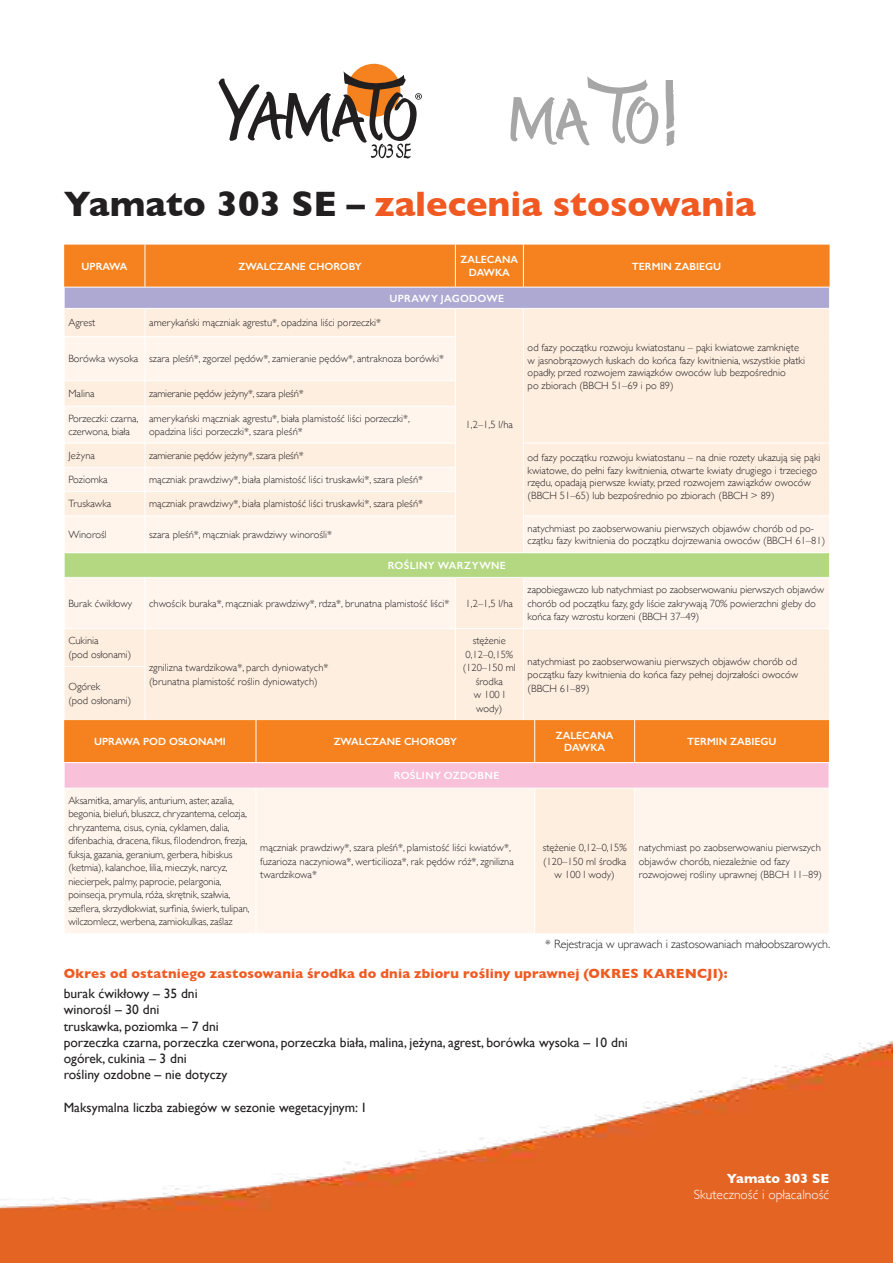
<style>
.page{position:relative;width:893px;height:1263px;background:#fff}
.page>*{position:absolute;margin:0;border:0;box-sizing:border-box;transform-origin:0 0}
.t1{font:700 36px "Gill Sans";color:#f05a22}
.t2{font:13.5px/16.2px "Gill Sans";color:#221f20}
.t3{font:700 13.5px "Gill Sans";letter-spacing:.015em;color:#f05a22}
.t4{font:300 13.5px "Gill Sans";color:#fff}
.t5{font:700 13.5px "Gill Sans";color:#fff}
.t6{font:300 12px "Gill Sans";letter-spacing:-.01em;color:#221f20}
.t7{font:300 10.5px/13.5px "Gill Sans";color:#221f20}
.t8{font:600 10.5px/12.6px "Gill Sans";color:#fff;text-align:center}
.t9{font:300 10.5px "Gill Sans";letter-spacing:-.02em;color:#221f20}
.t10{font:600 10.5px "Gill Sans";letter-spacing:.03em;color:#fff}
.t11{font:600 10.5px "Gill Sans";letter-spacing:.025em;color:#fff}
.s1{color:#221f20}
</style>
<div class="page">
<div style="left:347px;top:64px;width:53px;height:53px;background:#f5821f;border-radius:50%"></div>
<svg style="left:219px;top:71px;width:203px;height:88px"></svg>
<svg style="left:510px;top:76px;width:148px;height:69px"></svg>
<svg style="left:666px;top:80px;width:8px;height:66px"></svg>
<div style="left:65px;top:629px;width:764px;height:91px;background:#feeee0"></div>
<svg style="left:65px;top:337px;width:764px;height:291px;background:#fef1e6"></svg>
<div style="left:64px;top:553px;width:766px;height:24px;background:#b4d782"></div>
<hr style="left:455px;top:552px;width:68px;height:1px;background:#fff">
<hr style="left:455px;top:577px;width:68px;height:1px;background:#fff">
<svg style="left:64px;top:245px;width:766px;height:92px;background:#e7ae86"></svg>
<hr style="left:523px;top:337px;width:1px;height:44px;background:#fff">
<svg style="left:523px;top:381px;width:1px;height:134px"></svg>
<hr style="left:64px;top:336px;width:81px;height:1px;background:#fff">
<hr style="left:145px;top:336px;width:311px;height:1px;background:#fff">
<hr style="left:145px;top:337px;width:1px;height:43px;background:#fff">
<hr style="left:455px;top:337px;width:1px;height:43px;background:#fff">
<hr style="left:64px;top:380px;width:81px;height:1px;background:#fff">
<hr style="left:145px;top:380px;width:311px;height:1px;background:#fff">
<hr style="left:64px;top:406px;width:81px;height:1px;background:#fff">
<hr style="left:145px;top:406px;width:311px;height:1px;background:#fff">
<hr style="left:64px;top:443px;width:81px;height:1px;background:#fff">
<hr style="left:145px;top:443px;width:311px;height:1px;background:#fff">
<hr style="left:64px;top:467px;width:81px;height:1px;background:#fff">
<hr style="left:145px;top:467px;width:311px;height:1px;background:#fff">
<hr style="left:64px;top:491px;width:81px;height:1px;background:#fff">
<hr style="left:145px;top:491px;width:311px;height:1px;background:#fff">
<svg style="left:145px;top:381px;width:1px;height:134px"></svg>
<svg style="left:455px;top:381px;width:1px;height:134px"></svg>
<hr style="left:64px;top:515px;width:81px;height:1px;background:#fff">
<hr style="left:145px;top:515px;width:311px;height:1px;background:#fff">
<hr style="left:145px;top:516px;width:1px;height:36px;background:#fff">
<hr style="left:455px;top:516px;width:1px;height:36px;background:#fff">
<hr style="left:64px;top:552px;width:81px;height:1px;background:#fff">
<svg style="left:64px;top:553px;width:1px;height:24px"></svg>
<hr style="left:145px;top:552px;width:310px;height:1px;background:#fff">
<hr style="left:64px;top:577px;width:81px;height:1px;background:#fff">
<hr style="left:145px;top:577px;width:310px;height:1px;background:#fff">
<hr style="left:145px;top:578px;width:1px;height:50px;background:#fff">
<hr style="left:455px;top:578px;width:1px;height:50px;background:#fff">
<hr style="left:145px;top:629px;width:1px;height:37px;background:#fff">
<hr style="left:455px;top:629px;width:1px;height:37px;background:#fff">
<hr style="left:64px;top:666px;width:81px;height:1px;background:#fff">
<hr style="left:145px;top:667px;width:1px;height:53px;background:#fff">
<hr style="left:455px;top:666px;width:1px;height:54px;background:#fff">
<hr style="left:523px;top:515px;width:307px;height:1px;background:#fff">
<hr style="left:523px;top:516px;width:1px;height:36px;background:#fff">
<hr style="left:523px;top:552px;width:307px;height:1px;background:#fff">
<svg style="left:829px;top:553px;width:1px;height:24px"></svg>
<hr style="left:523px;top:577px;width:307px;height:1px;background:#fff">
<hr style="left:523px;top:578px;width:1px;height:50px;background:#fff">
<hr style="left:523px;top:629px;width:1px;height:37px;background:#fff">
<hr style="left:523px;top:666px;width:1px;height:54px;background:#fff">
<div style="left:65px;top:789px;width:763px;height:110px;background:#fff5ed"></div>
<div style="left:535px;top:788px;width:100px;height:146px;background:#feeee0"></div>
<hr style="left:535px;top:788px;width:100px;height:1px;background:#fff">
<hr style="left:256px;top:788px;width:1px;height:145px;background:#fff">
<hr style="left:534px;top:788px;width:1px;height:145px;background:#fff">
<svg style="left:64px;top:720px;width:766px;height:68px;background:#f69b67"></svg>
<hr style="left:634px;top:788px;width:1px;height:145px;background:#fff">
<hr style="left:524px;top:443px;width:305px;height:1px;background:#fff">
<img style="left:0;top:899px;width:893px;height:364px">
<h1 class="t1" style="left:64px;top:175px;width:694px"><span class="s1">Yamato 303 SE –</span> zalecenia stosowania</h1>
<p class="t8" style="left:82px;top:260px;width:47px">UPRAWA</p>
<p class="t8" style="left:238px;top:260px;width:125px">ZWALCZANE CHOROBY</p>
<p class="t8" style="left:461px;top:253px;width:59px">ZALECANA<br>DAWKA</p>
<p class="t8" style="left:632px;top:260px;width:91px">TERMIN ZABIEGU</p>
<p class="t11" style="left:389px;top:292px;width:116px">UPRAWY JAGODOWE</p>
<p class="t7" style="left:68px;top:315px;width:28px">Agrest</p>
<p class="t7" style="left:149px;top:315px;width:233px">amerykański mączniak agrestu*, opadzina liści porzeczki*</p>
<p class="t7" style="left:68px;top:352px;width:377px">Borówka wysoka szara pleśń*, zgorzel pędów*, zamieranie pędów*, antraknoza borówki*</p>
<p class="t7" style="left:68px;top:386px;width:28px">Malina</p>
<p class="t9" style="left:149px;top:385px;width:156px">zamieranie pędów jeżyny*, szara pleśń*</p>
<p class="t7" style="left:68px;top:412px;width:72px;line-height:12.6px">Porzeczki: czarna, czerwona, biała</p>
<p class="t7" style="left:149px;top:412px;width:262px;line-height:12.6px">amerykański mączniak agrestu*, biała plamistość liści porzeczki*, opadzina liści porzeczki*, szara pleśń*</p>
<p class="t7" style="left:466px;top:417px;width:49px">1,2–1,5 l/ha</p>
<p class="t7" style="left:528px;top:341px;width:279px;line-height:12.6px">od fazy początku rozwoju kwiatostanu – pąki kwiatowe zamknięte w jasnobrązowych łuskach do końca fazy kwitnienia, wszystkie płatki opadły, przed rozwojem zawiązków owoców lub bezpośrednio<br>po zbiorach (BBCH 51–69 i po 89)</p>
<p class="t7" style="left:68px;top:448px;width:28px">Jeżyna</p>
<p class="t9" style="left:149px;top:447px;width:156px">zamieranie pędów jeżyny*, szara pleśń*</p>
<p class="t7" style="left:68px;top:472px;width:41px">Poziomka</p>
<p class="t7" style="left:149px;top:472px;width:275px">mączniak prawdziwy*, biała plamistość liści truskawki*, szara pleśń*</p>
<p class="t7" style="left:68px;top:497px;width:44px">Truskawka</p>
<p class="t7" style="left:149px;top:497px;width:275px">mączniak prawdziwy*, biała plamistość liści truskawki*, szara pleśń*</p>
<p class="t7" style="left:68px;top:527px;width:40px">Winorośl</p>
<p class="t7" style="left:149px;top:527px;width:184px">szara pleśń*, mączniak prawdziwy winorośli*</p>
<p class="t7" style="left:528px;top:521px;width:299px;line-height:12.6px">natychmiast po zaobserwowaniu pierwszych objawów chorób od po&shy;czątku fazy kwitnienia do początku dojrzewania owoców (BBCH 61–81)</p>
<p class="t10" style="left:388px;top:559px;width:120px">ROŚLINY WARZYWNE</p>
<p class="t7" style="left:68px;top:596px;width:65px">Burak ćwikłowy</p>
<p class="t7" style="left:149px;top:596px;width:302px">chwościk buraka*, mączniak prawdziwy*, rdza*, brunatna plamistość liści*</p>
<p class="t7" style="left:466px;top:596px;width:49px">1,2–1,5 l/ha</p>
<p class="t7" style="left:528px;top:451px;width:294px;line-height:12.6px">od fazy początku rozwoju kwiatostanu – na dnie rozety ukazują się pąki kwiatowe, do pełni fazy kwitnienia, otwarte kwiaty drugiego i trzeciego rzędu, opadają pierwsze kwiaty, przed rozwojem zawiązków owoców (BBCH 51–65) lub bezpośrednio po zbiorach (BBCH &gt; 89)</p>
<p class="t7" style="left:528px;top:582px;width:298px">zapobiegawczo lub natychmiast po zaobserwowaniu pierwszych objawów chorób od początku fazy, gdy liście zakrywają 70% powierzchni gleby do końca fazy wzrostu korzeni (BBCH 37–49)</p>
<p class="t7" style="left:68px;top:634px;width:65px">Cukinia<br>(pod osłonami)</p>
<p class="t7" style="left:463px;top:634px;width:55px;text-align:center">stężenie<br>0,12–0,15% (120–150 ml środka<br>w 100 I wody)</p>
<p class="t7" style="left:528px;top:654px;width:272px">natychmiast po zaobserwowaniu pierwszych objawów chorób od początku fazy kwitnienia do końca fazy pełnej dojrzałości owoców</p>
<p class="t7" style="left:149px;top:661px;width:181px">zgnilizna twardzikowa*, parch dyniowatych* (brunatna plamistość roślin dyniowatych)</p>
<p class="t7" style="left:68px;top:680px;width:33px">Ogórek</p>
<p class="t7" style="left:528px;top:681px;width:63px">(BBCH 61–89)</p>
<p class="t7" style="left:68px;top:693px;width:65px">(pod osłonami)</p>
<p class="t8" style="left:94px;top:735px;width:133px">UPRAWA POD OSŁONAMI</p>
<p class="t8" style="left:334px;top:735px;width:125px">ZWALCZANE CHOROBY</p>
<p class="t8" style="left:556px;top:729px;width:59px">ZALECANA<br>DAWKA</p>
<p class="t8" style="left:687px;top:735px;width:91px">TERMIN ZABIEGU</p>
<p class="t10" style="left:394px;top:769px;width:107px">ROŚLINY OZDOBNE</p>
<p class="t7" style="left:68px;top:793px;width:183px">Aksamitka, amarylis, anturium, aster, azalia, begonia, bieluń, bluszcz, chryzantema, celozja, chryzantema, cisus, cynia, cyklamen, dalia, difenbachia, dracena, fikus, filodendron, frezja, fuksja, gazania, geranium, gerbera, hibiskus (ketmia), kalanchoe, lilia, mieczyk, narcyz, niecierpek, palmy, paprocie, pelargonia, poinsecja, prymula, róża, skrętnik, szałwia, szeflera, skrzydłokwiat, surfinia, świerk, tulipan, wilczomlecz, werbena, zamiokulkas, zaślaz</p>
<p class="t7" style="left:260px;top:840px;width:255px">mączniak prawdziwy*, szara pleśń*, plamistość liści kwiatów*, fuzarioza naczyniowa*, werticilioza*, rak pędów róż*, zgnilizna twardzikowa*</p>
<p class="t7" style="left:543px;top:840px;width:85px;text-align:center">stężenie 0,12–0,15% (120–150 ml środka w 100 l wody)</p>
<p class="t7" style="left:639px;top:840px;width:185px">natychmiast po zaobserwowaniu pierwszych objawów chorób, niezależnie od fazy rozwojowej rośliny uprawnej (BBCH 11–89)</p>
<p class="t6" style="left:545px;top:935px;width:286px">* Rejestracja w uprawach i zastosowaniach małoobszarowych.</p>
<p class="t3" style="left:64px;top:962px;width:665px">Okres od ostatniego zastosowania środka do dnia zbioru rośliny uprawnej (OKRES KARENCJI):</p>
<p class="t2" style="left:64px;top:985px;width:565px">burak ćwikłowy – 35 dni<br>winorośl – 30 dni<br>truskawka, poziomka – 7 dni<br>porzeczka czarna, porzeczka czerwona, porzeczka biała, malina, jeżyna, agrest, borówka wysoka – 10 dni ogórek, cukinia – 3 dni<br>rośliny ozdobne – nie dotyczy</p>
<p class="t2" style="left:64px;top:1099px;width:305px">Maksymalna liczba zabiegów w sezonie wegetacyjnym: 1</p>
<p class="t5" style="left:727px;top:1167px;width:104px">Yamato 303 SE</p>
<p class="t4" style="left:694px;top:1184px;width:137px">Skuteczność i opłacalność</p>
</div>
